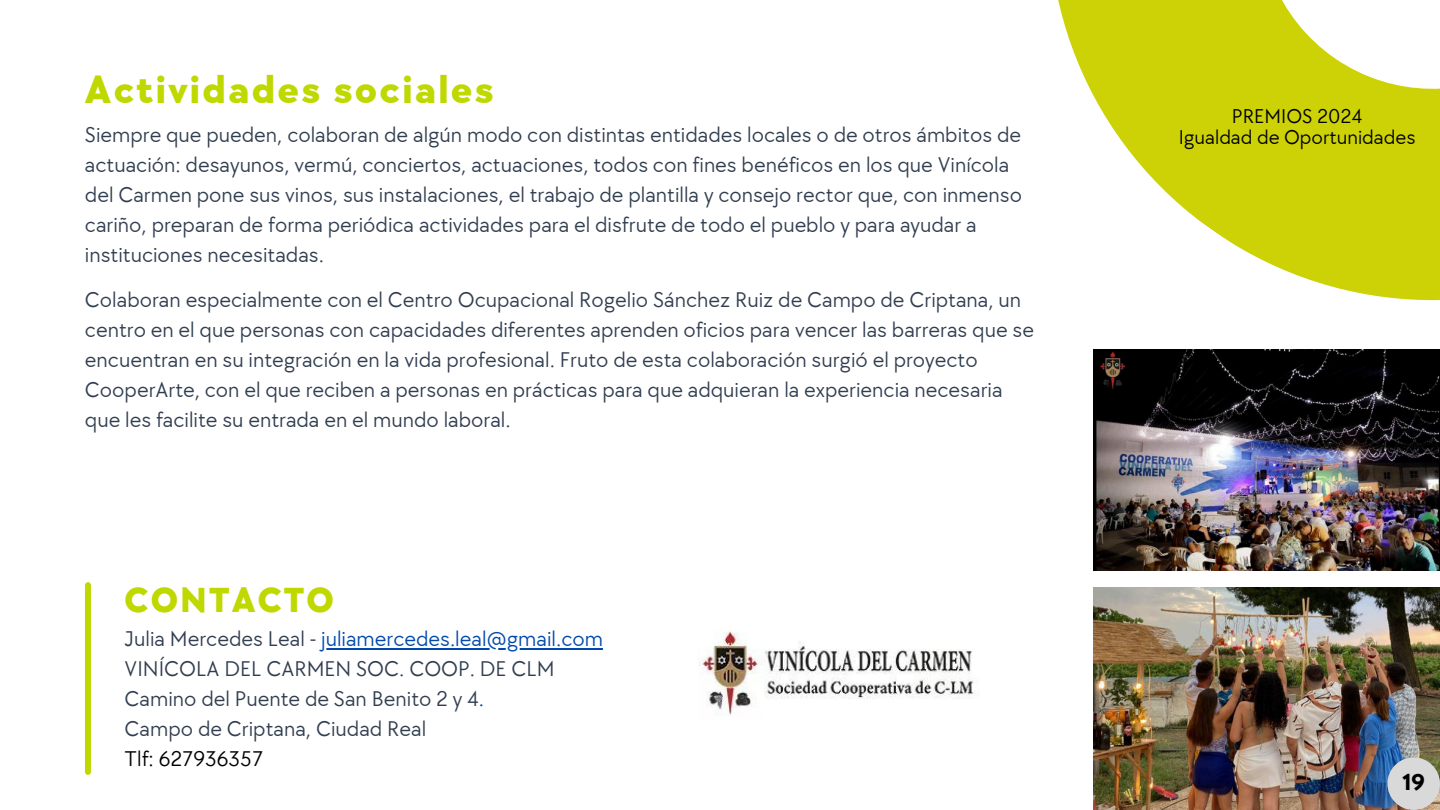
<style>
.page{position:relative;width:1440px;height:810px;background:#fff}
.page>*{position:absolute;margin:0;border:0;box-sizing:border-box;transform-origin:0 0}
.t1{font:800 40px "TT Chocolates";letter-spacing:.06em;color:#bed800}
.t2{font:800 36px "TT Chocolates";letter-spacing:.06em;color:#bed800}
.t3{font:700 23.6px "TT Chocolates";color:#000}
.t4{font:22px/30px "TT Chocolates";color:#313e50}
.t5{font:22px "TT Chocolates";color:#000}
.t6{font:20.6px/21px "TT Chocolates";color:#000;text-align:center}
.s1{color:#004aad}
</style>
<div class="page">
<div style="left:85px;top:585px;width:6px;height:187px;background:#bed800"></div>
<svg style="left:1058px;top:0;width:382px;height:301px;fill:#cdd206"></svg>
<img style="left:1093px;top:588px;width:347px;height:222px">
<img style="left:1093px;top:350px;width:347px;height:220px">
<hr style="left:321px;top:648px;width:282px;height:1px;background:#004aad">
<img style="left:699px;top:631px;width:280px;height:85px">
<div style="left:1387px;top:757px;width:53px;height:53px;background:#d9d9d9;border-radius:50%"></div>
<p class="t1" style="left:85px;top:67px;width:410px">Actividades sociales</p>
<h2 class="t4" style="left:85px;top:121px;width:939px">Siempre que pueden, colaboran de algún modo con distintas entidades locales o de otros ámbitos de actuación: desayunos, vermú, conciertos, actuaciones, todos con fines benéficos en los que Vinícola del Carmen pone sus vinos, sus instalaciones, el trabajo de plantilla y consejo rector que, con inmenso cariño, preparan de forma periódica actividades para el disfrute de todo el pueblo y para ayudar a instituciones necesitadas.</h2>
<p class="t4" style="left:85px;top:286px;width:951px">Colaboran especialmente con el Centro Ocupacional Rogelio Sánchez Ruiz de Campo de Criptana, un centro en el que personas con capacidades diferentes aprenden oficios para vencer las barreras que se encuentran en su integración en la vida profesional. Fruto de esta colaboración surgió el proyecto CooperArte, con el que reciben a personas en prácticas para que adquieran la experiencia necesaria que les facilite su entrada en el mundo laboral.</p>
<p class="t2" style="left:125px;top:580px;width:211px">CONTACTO</p>
<p class="t4" style="left:125px;top:625px;width:480px">Julia Mercedes Leal - <span class="s1">juliamercedes.leal@gmail.com </span>VINÍCOLA DEL CARMEN SOC. COOP. DE CLM Camino del Puente de San Benito 2 y 4<span class="s1">.<br></span>Campo de Criptana, Ciudad Real</p>
<p class="t5" style="left:125px;top:747px;width:140px">Tlf: 627936357</p>
<p class="t6" style="left:1179px;top:107px;width:238px">PREMIOS 2024<br>Igualdad de Oportunidades</p>
<p class="t3" style="left:1403px;top:769px;width:24px">19</p>
</div>
